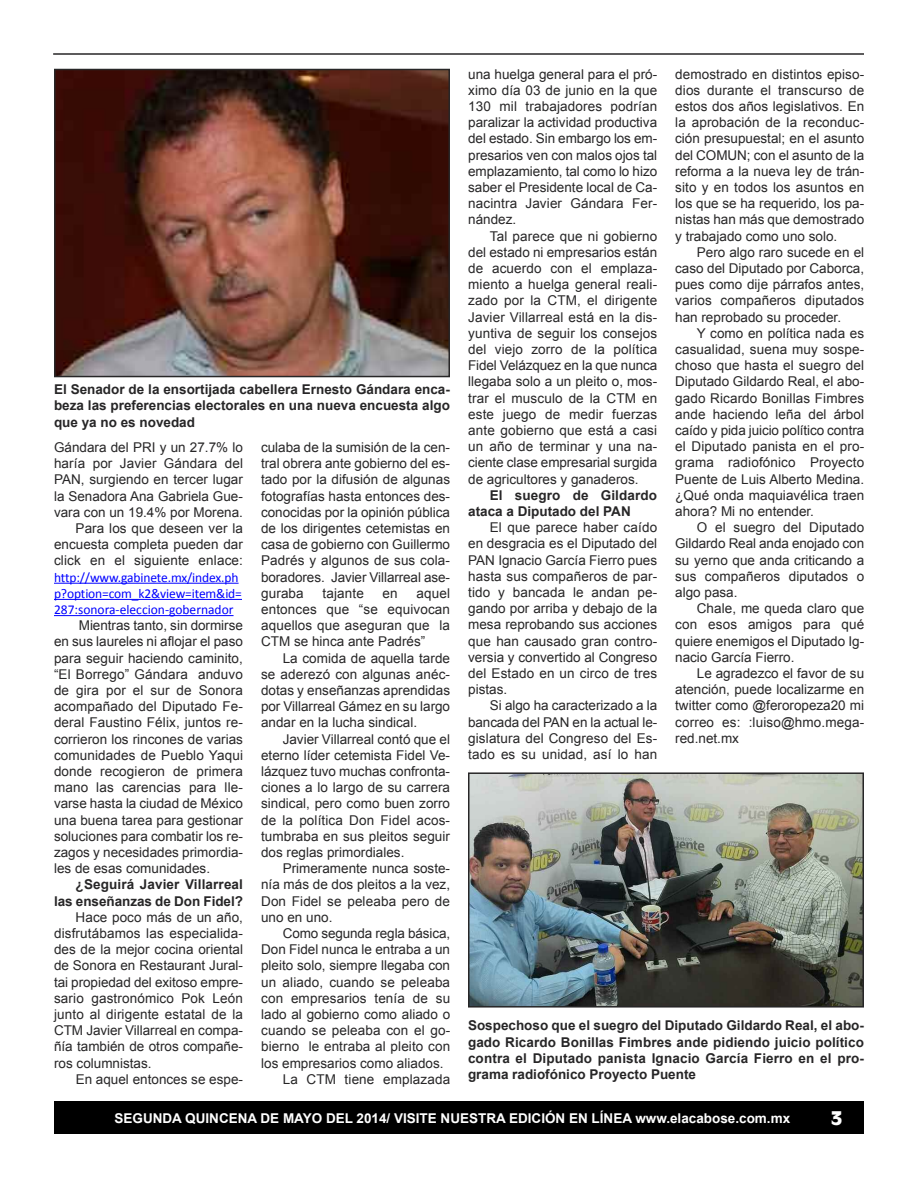
<style>
.page{position:relative;width:918px;height:1188px;background:#fff}
.page>*{position:absolute;margin:0;border:0;box-sizing:border-box;transform-origin:0 0}
.t1{font:700 18px "Antique Olive";color:#fff}
.t2{font:13.5px/16.2px "Arial";color:#272627;text-align:justify}
.t3{font:700 13.5px/16.2px "Arial";color:#272627;text-align:justify}
.t4{font:13.5px/16.2px "Calibri";letter-spacing:-.01em;color:#00f}
.t5{font:700 13.5px "Arial";color:#fff}
</style>
<div class="page">
<div style="left:54px;top:1102px;width:810px;height:32px;background:#000"></div>
<hr style="left:53px;top:53px;width:811px;height:2px;background:#272627">
<hr style="left:54px;top:583px;width:185px;height:1px;background:#00f">
<hr style="left:54px;top:599px;width:188px;height:1px;background:#00f">
<hr style="left:54px;top:615px;width:180px;height:1px;background:#00f">
<img style="left:57px;top:72px;width:390px;height:302px">
<div style="left:54px;top:69px;width:396px;height:308px;border:2px solid #272627"></div>
<img style="left:471px;top:775px;width:390px;height:230px">
<div style="left:468px;top:772px;width:396px;height:236px;border:2px solid #272627"></div>
<p class="t3" style="left:54px;top:381px;width:398px">El Senador de la ensortijada cabellera Ernesto Gándara enca&shy;beza las preferencias electorales en una nueva encuesta algo que ya no es novedad</p>
<p class="t2" style="left:54px;top:439px;width:191px;text-align:right">Gándara del PRI y un 27.7% lo haría por Javier Gándara del<br>PAN, surgiendo en tercer lugar la Senadora Ana Gabriela Gue&shy;vara con un 19.4% por Morena.<br>Para los que deseen ver la encuesta completa pueden dar click en el siguiente enlace:</p>
<p class="t4" style="left:54px;top:570px;width:190px">http://www.gabinete.mx/index.ph p?option=com_k2&amp;view=item&amp;id=<br>287:sonora-eleccion-gobernador</p>
<p class="t2" style="left:54px;top:617px;width:191px;text-indent:25px">Mientras tanto, sin dormirse en sus laureles ni aflojar el paso para seguir haciendo caminito, “El Borrego” Gándara anduvo de gira por el sur de Sonora acompañado del Diputado Fe&shy;deral Faustino Félix, juntos re&shy;corrieron los rincones de varias comunidades de Pueblo Yaqui donde recogieron de primera mano las carencias para lle&shy;varse hasta la ciudad de México una buena tarea para gestionar soluciones para combatir los re&shy;zagos y necesidades primordia&shy;les de esas comunidades.</p>
<p class="t3" style="left:54px;top:877px;width:191px;text-align:right">¿Seguirá Javier Villarreal las enseñanzas de Don Fidel?</p>
<p class="t2" style="left:54px;top:909px;width:191px;text-indent:22px">Hace poco más de un año, disfrutábamos las especialida&shy;des de la mejor cocina oriental de Sonora en Restaurant Jural&shy;tai propiedad del exitoso empre&shy;sario gastronómico Pok León junto al dirigente estatal de la CTM Javier Villarreal en compa&shy;ñía también de otros compañe&shy;ros columnistas.</p>
<p class="t2" style="left:76px;top:1071px;width:169px">En aquel entonces se espe-</p>
<p class="t2" style="left:261px;top:439px;width:191px">culaba de la sumisión de la cen&shy;tral obrera ante gobierno del es&shy;tado por la difusión de algunas fotografías hasta entonces des&shy;conocidas por la opinión pública de los dirigentes cetemistas en casa de gobierno con Guillermo Padrés y algunos de sus cola&shy;boradores. Javier Villarreal ase&shy;guraba</p>
<p class="t2" style="left:261px;top:585px;width:190px;text-indent:155px">aquel entonces que “se equivocan aquellos que aseguran que la CTM se hinca ante Padrés”</p>
<p class="t2" style="left:261px;top:650px;width:191px;text-indent:22px">La comida de aquella tarde se aderezó con algunas anéc&shy;dotas y enseñanzas aprendidas por Villarreal Gámez en su largo andar en la lucha sindical.</p>
<p class="t2" style="left:261px;top:731px;width:191px;text-indent:22px">Javier Villarreal contó que el eterno líder cetemista Fidel Ve&shy;lázquez tuvo muchas confronta&shy;ciones a lo largo de su carrera sindical, pero como buen zorro de la política Don Fidel acos&shy;tumbraba en sus pleitos seguir dos reglas primordiales.</p>
<p class="t2" style="left:261px;top:860px;width:191px;text-indent:22px">Primeramente nunca soste&shy;nía más de dos pleitos a la vez, Don Fidel se peleaba pero de uno en uno.</p>
<p class="t2" style="left:283px;top:925px;width:169px">Como segunda regla básica,</p>
<p class="t2" style="left:261px;top:941px;width:191px">Don Fidel nunca le entraba a un</p>
<p class="t2" style="left:261px;top:958px;width:191px">pleito solo, siempre llegaba con</p>
<p class="t2" style="left:261px;top:974px;width:191px">un aliado, cuando se peleaba</p>
<p class="t2" style="left:261px;top:990px;width:191px">con empresarios tenía de su</p>
<p class="t2" style="left:261px;top:1006px;width:190px">lado al gobierno como aliado o</p>
<p class="t2" style="left:261px;top:1022px;width:191px">cuando se peleaba con el go-</p>
<p class="t2" style="left:261px;top:1039px;width:191px">bierno le entraba al pleito con</p>
<p class="t2" style="left:261px;top:1055px;width:184px">los empresarios como aliados.</p>
<p class="t2" style="left:283px;top:1071px;width:169px">La CTM tiene emplazada</p>
<p class="t2" style="left:323px;top:585px;width:43px">tajante</p>
<p class="t2" style="left:383px;top:585px;width:17px">en</p>
<p class="t2" style="left:468px;top:66px;width:191px">una huelga general para el pró&shy;ximo día 03 de junio en la que 130 mil trabajadores podrían paralizar la actividad productiva del estado. Sin embargo los em&shy;presarios ven con malos ojos tal emplazamiento, tal como lo hizo saber el Presidente local de Ca&shy;nacintra Javier Gándara Fer&shy;nández.</p>
<p class="t2" style="left:468px;top:228px;width:191px;text-indent:22px">Tal parece que ni gobierno del estado ni empresarios están de acuerdo con el emplaza&shy;miento a huelga general reali&shy;zado por la CTM, el dirigente Javier Villarreal está en la dis&shy;yuntiva de seguir los consejos del viejo zorro de la política Fidel Velázquez en la que nunca llegaba solo a un pleito o, mos&shy;trar el musculo de la CTM en este juego de medir fuerzas ante gobierno que está a casi un año de terminar y una na&shy;ciente clase empresarial surgida de agricultores y ganaderos.</p>
<p class="t3" style="left:468px;top:487px;width:191px;text-indent:22px">El suegro de Gildardo ataca a Diputado del PAN</p>
<p class="t2" style="left:468px;top:519px;width:191px;text-indent:22px">El que parece haber caído en desgracia es el Diputado del PAN Ignacio García Fierro pues hasta sus compañeros de par&shy;tido y bancada le andan pe&shy;gando por arriba y debajo de la mesa reprobando sus acciones que han causado gran contro&shy;versia y convertido al Congreso del Estado en un circo de tres pistas.</p>
<p class="t2" style="left:468px;top:698px;width:191px;text-indent:22px">Si algo ha caracterizado a la bancada del PAN en la actual le&shy;gislatura del Congreso del Es&shy;tado es su unidad, así lo han</p>
<p class="t2" style="left:675px;top:66px;width:191px">demostrado en distintos episo&shy;dios durante el transcurso de estos dos años legislativos. En la aprobación de la reconduc&shy;ción presupuestal; en el asunto del COMUN; con el asunto de la reforma a la nueva ley de trán&shy;sito y en todos los asuntos en los que se ha requerido, los pa&shy;nistas han más que demostrado y trabajado como uno solo.</p>
<p class="t2" style="left:675px;top:244px;width:191px;text-indent:22px">Pero algo raro sucede en el caso del Diputado por Caborca, pues como dije párrafos antes, varios compañeros diputados han reprobado su proceder.</p>
<p class="t2" style="left:675px;top:325px;width:191px;text-indent:22px">Y como en política nada es casualidad, suena muy sospe&shy;choso que hasta el suegro del Diputado Gildardo Real, el abo&shy;gado Ricardo Bonillas Fimbres ande haciendo leña del árbol caído y pida juicio político contra el Diputado panista en el pro&shy;grama radiofónico Proyecto Puente de Luis Alberto Medina. ¿Qué onda maquiavélica traen ahora? Mi no entender.</p>
<p class="t2" style="left:675px;top:519px;width:190px;text-indent:22px">O el suegro del Diputado Gildardo Real anda enojado con su yerno que anda criticando a sus compañeros diputados o algo pasa.</p>
<p class="t2" style="left:675px;top:600px;width:191px;text-indent:22px">Chale, me queda claro que con esos amigos para qué quiere enemigos el Diputado Ig&shy;nacio García Fierro.</p>
<p class="t2" style="left:675px;top:665px;width:191px;text-indent:22px">Le agradezco el favor de su atención, puede localizarme en twitter como @feroropeza20 mi correo es: :luiso@hmo.mega&shy;red.net.mx</p>
<p class="t3" style="left:468px;top:1018px;width:398px">Sospechoso que el suegro del Diputado Gildardo Real, el abo&shy;gado Ricardo Bonillas Fimbres ande pidiendo juicio político contra el Diputado panista Ignacio García Fierro en el pro&shy;grama radiofónico Proyecto Puente</p>
<p class="t5" style="left:115px;top:1111px;width:677px">SEGUNDA QUINCENA DE MAYO DEL 2014/ VISITE NUESTRA EDICIÓN EN LÍNEA www.elacabose.com.mx</p>
<h1 class="t1" style="left:830px;top:1106px;width:13px">3</h1>
</div>
